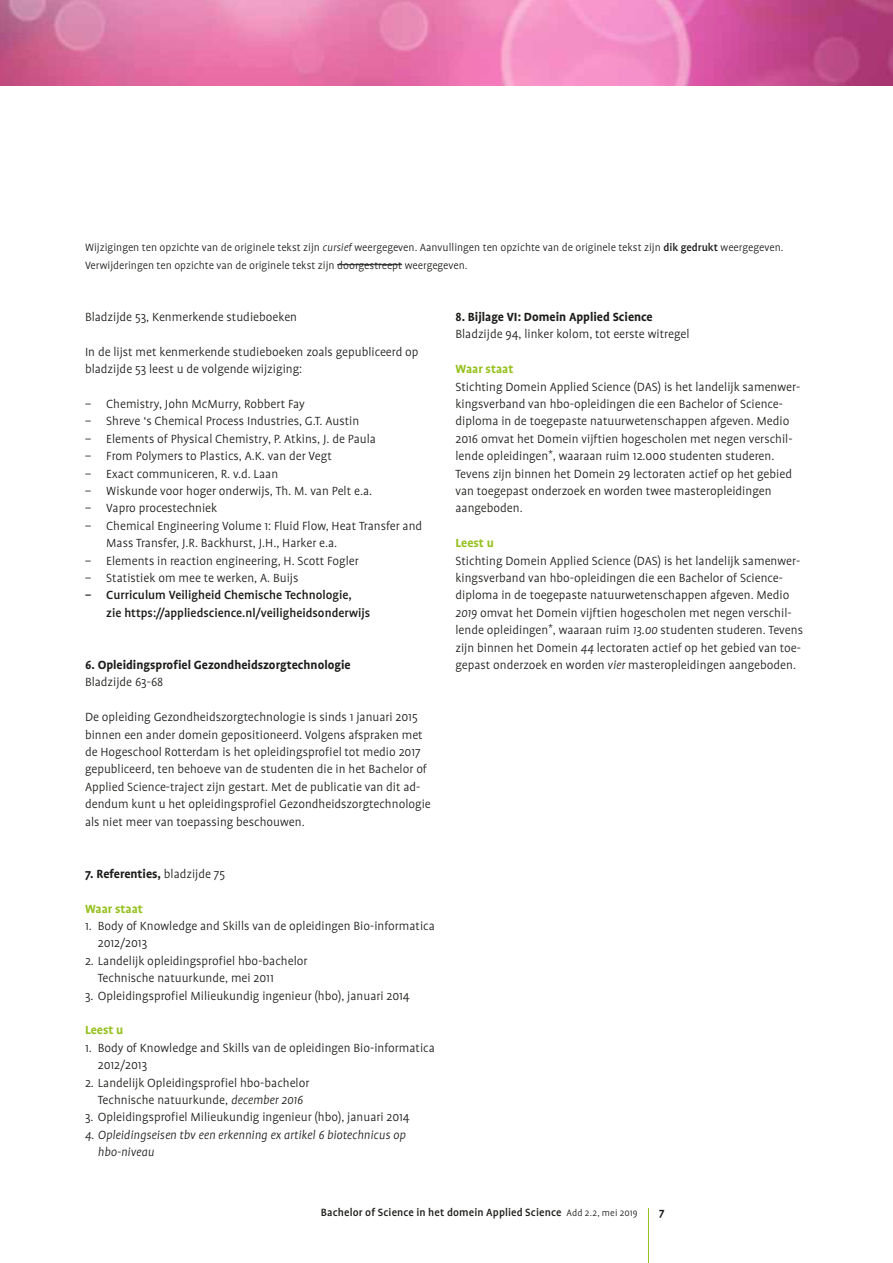
<style>
.page{position:relative;width:893px;height:1263px;background:#fff}
.page>*{position:absolute;margin:0;border:0;box-sizing:border-box;transform-origin:0 0}
.t1{font:300 13.5px/17.4px "Profile";color:#1d1d1b}
.t2{font:700 13.5px "Profile";color:#1d1d1b}
.t3{font:500 13.5px/17.4px "Profile";color:#1d1d1b}
.t4{font:italic 300 13.5px/17.4px "Profile";color:#1d1d1b}
.t5{font:700 13.5px "Profile";color:#96c11f}
.t6{font:300 12px/17.4px "Profile";color:#1d1d1b}
.t7{font:500 12px "Profile";letter-spacing:.01em;color:#1d1d1b}
.t8{font:700 12px "Profile";color:#1d1d1b}
.s1{font-style:italic}
.s2{font-weight:500}
.s3{font-weight:300}
.s4{font-weight:300;font-size:10.5px}
</style>
<div class="page">
<hr style="left:648px;top:1208px;width:1px;height:55px;background:#96c11f">
<img style="left:1px;top:0;width:892px;height:85px">
<img style="left:0;top:0;width:1px;height:85px">
<hr style="left:337px;top:264px;width:65px;height:1px;background:#1d1d1b">
<p class="t6" style="left:85px;top:239px;width:700px">Wijzigingen ten opzichte van de originele tekst zijn <span class="s1">cursief</span> weergegeven. Aanvullingen ten opzichte van de originele tekst zijn <span class="s2">dik gedrukt</span> weergegeven.<br>Verwijderingen ten opzichte van de originele tekst zijn doorgestreept weergegeven.</p>
<p class="t1" style="left:85px;top:308px;width:214px">Bladzijde 53, Kenmerkende studieboeken</p>
<p class="t1" style="left:85px;top:343px;width:335px">In de lijst met kenmerkende studieboeken zoals gepubliceerd op bladzijde 53 leest u de volgende wijziging:</p>
<p class="t1" style="left:85px;top:395px;width:221px">– Chemistry, John McMurry, Robbert Fay</p>
<p class="t1" style="left:85px;top:413px;width:276px">– Shreve ‘s Chemical Process Industries, G.T. Austin</p>
<p class="t1" style="left:85px;top:430px;width:292px">– Elements of Physical Chemistry, P. Atkins, J. de Paula</p>
<p class="t1" style="left:85px;top:447px;width:248px">– From Polymers to Plastics, A.K. van der Vegt</p>
<p class="t1" style="left:85px;top:465px;width:195px">– Exact communiceren, R. v.d. Laan</p>
<p class="t1" style="left:85px;top:482px;width:289px">– Wiskunde voor hoger onderwijs, Th. M. van Pelt e.a.</p>
<p class="t1" style="left:85px;top:500px;width:134px">– Vapro procestechniek</p>
<p class="t1" style="left:106px;top:517px;width:317px;text-indent:-21px">– Chemical Engineering Volume 1: Fluid Flow, Heat Transfer and<br>Mass Transfer, J.R. Backhurst, J.H., Harker e.a.</p>
<p class="t1" style="left:85px;top:552px;width:275px">– Elements in reaction engineering, H. Scott Fogler</p>
<p class="t1" style="left:85px;top:569px;width:215px">– Statistiek om mee te werken, A. Buijs</p>
<p class="t3" style="left:106px;top:587px;width:265px;text-indent:-21px">– Curriculum Veiligheid Chemische Technologie, zie https://appliedscience.nl/veiligheidsonderwijs</p>
<p class="t2" style="left:85px;top:657px;width:267px">6. Opleidingsprofiel Gezondheidszorgtechnologie</p>
<p class="t1" style="left:85px;top:674px;width:80px">Bladzijde 63-68</p>
<p class="t1" style="left:85px;top:708px;width:347px">De opleiding Gezondheidszorgtechnologie is sinds 1 januari 2015 binnen een ander domein gepositioneerd. Volgens afspraken met de Hogeschool Rotterdam is het opleidingsprofiel tot medio 2017 gepubliceerd, ten behoeve van de studenten die in het Bachelor of Applied Science-traject zijn gestart. Met de publicatie van dit ad&shy;dendum kunt u het opleidingsprofiel Gezondheidszorgtechnologie als niet meer van toepassing beschouwen.</p>
<p class="t2" style="left:85px;top:866px;width:142px">7. Referenties, <span class="s3">bladzijde 75</span></p>
<p class="t5" style="left:85px;top:901px;width:59px">Waar staat</p>
<p class="t1" style="left:98px;top:917px;width:339px;text-indent:-13px">1. Body of Knowledge and Skills van de opleidingen Bio-informatica<br>2012/2013</p>
<p class="t1" style="left:98px;top:952px;width:211px;text-indent:-13px">2. Landelijk opleidingsprofiel hbo-bachelor<br>Technische natuurkunde, mei 2011</p>
<p class="t1" style="left:85px;top:987px;width:326px">3. Opleidingsprofiel Milieukundig ingenieur (hbo), januari 2014</p>
<p class="t5" style="left:85px;top:1023px;width:40px">Leest u</p>
<p class="t1" style="left:98px;top:1039px;width:339px;text-indent:-13px">1. Body of Knowledge and Skills van de opleidingen Bio-informatica<br>2012/2013</p>
<p class="t1" style="left:85px;top:1074px;width:226px;text-align:center">2. Landelijk Opleidingsprofiel hbo-bachelor<br>Technische natuurkunde, <span class="s1">december 2016</span></p>
<p class="t1" style="left:85px;top:1109px;width:326px">3. Opleidingsprofiel Milieukundig ingenieur (hbo), januari 2014</p>
<p class="t4" style="left:98px;top:1126px;width:310px;text-indent:-13px">4. Opleidingseisen tbv een erkenning ex artikel 6 biotechnicus op hbo-niveau</p>
<p class="t2" style="left:455px;top:310px;width:199px">8. Bijlage VI: Domein Applied Science</p>
<p class="t1" style="left:455px;top:326px;width:235px">Bladzijde 94, linker kolom, tot eerste witregel</p>
<p class="t5" style="left:455px;top:362px;width:59px">Waar staat</p>
<p class="t1" style="left:455px;top:378px;width:346px">Stichting Domein Applied Science (DAS) is het landelijk samenwer&shy;kingsverband van hbo-opleidingen die een Bachelor of Science&shy;diploma in de toegepaste natuurwetenschappen afgeven. Medio 2016 omvat het Domein vijftien hogescholen met negen verschil&shy;lende opleidingen<sup>*</sup>, waaraan ruim 12.000 studenten studeren.<br>Tevens zijn binnen het Domein 29 lectoraten actief op het gebied van toegepast onderzoek en worden twee masteropleidingen aangeboden.</p>
<p class="t5" style="left:455px;top:536px;width:40px">Leest u</p>
<p class="t1" style="left:455px;top:552px;width:349px">Stichting Domein Applied Science (DAS) is het landelijk samenwer&shy;kingsverband van hbo-opleidingen die een Bachelor of Science&shy;diploma in de toegepaste natuurwetenschappen afgeven. Medio <span class="s1">2019</span> omvat het Domein vijftien hogescholen met negen verschil&shy;lende opleidingen<sup>*</sup>, waaraan ruim <span class="s1">13.00</span> studenten studeren. Tevens zijn binnen het Domein <span class="s1">44</span> lectoraten actief op het gebied van toe&shy;gepast onderzoek en worden <span class="s1">vier</span> masteropleidingen aangeboden.</p>
<p class="t7" style="left:321px;top:1206px;width:318px">Bachelor of Science in het domein Applied Science <span class="s4">Add 2.2, mei 2019</span></p>
<p class="t8" style="left:659px;top:1206px;width:7px">7</p>
</div>
